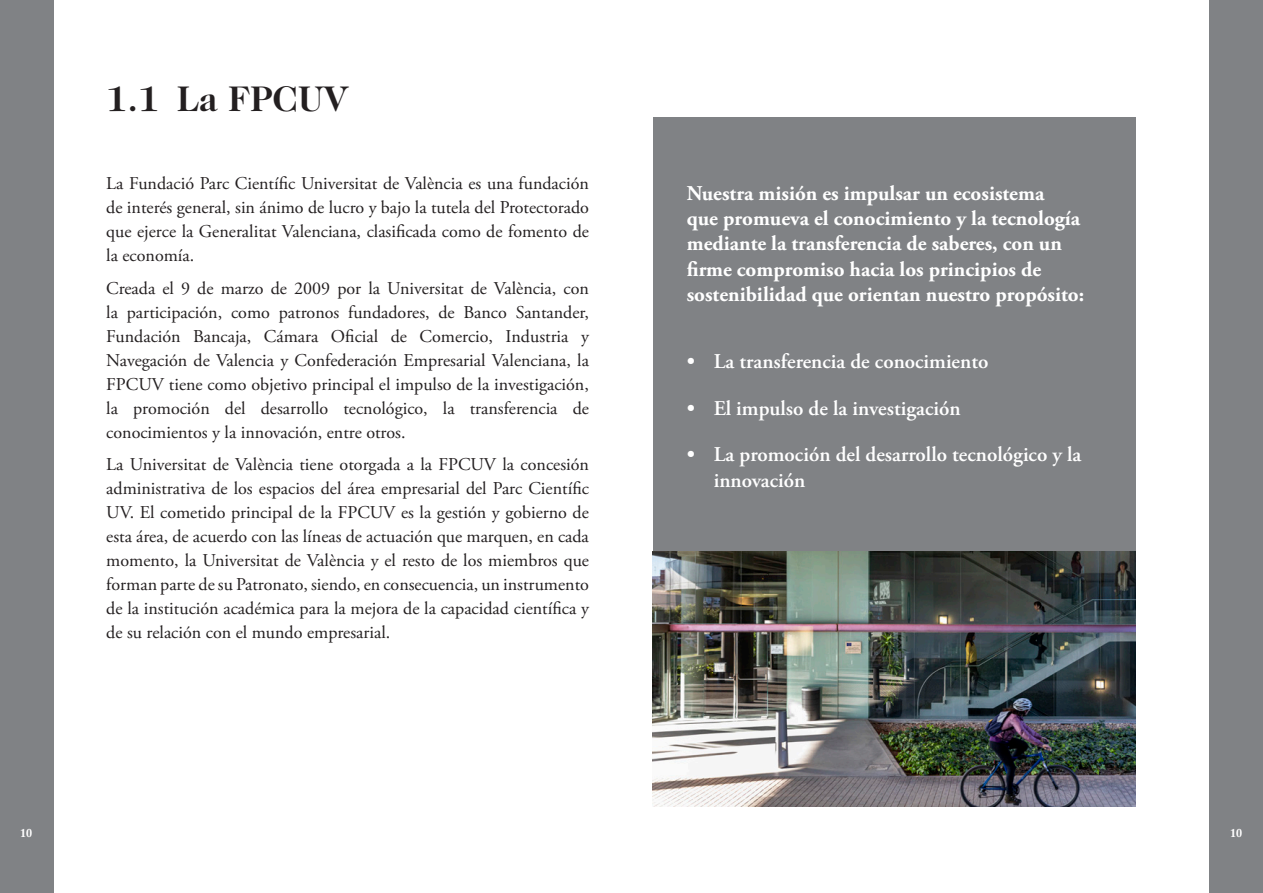
<style>
.page{position:relative;width:1263px;height:893px;background:#fff}
.page>*{position:absolute;margin:0;border:0;box-sizing:border-box;transform-origin:0 0}
.t1{font:700 36px "Caslon 224 Std";color:#231f20}
.t2{font:700 21px/25.2px "Adobe Garamond Pro";color:#fff}
.t3{font:600 21px/25.2px "Adobe Garamond Pro";color:#fff}
.t4{font:18px/24px "Adobe Garamond Pro";color:#231f20;text-align:justify}
.t5{font:700 12px "Adobe Caslon Pro";color:#fff}
</style>
<div class="page">
<div style="left:1210px;top:0;width:53px;height:893px;background:#808285"></div>
<div style="left:0;top:0;width:53px;height:893px;background:#808285"></div>
<div style="left:653px;top:117px;width:482px;height:684px;background:#808285"></div>
<img style="left:653px;top:552px;width:482px;height:254px">
<p class="t1" style="left:106px;top:78px;width:243px">1.1 La FPCUV</p>
<p class="t4" style="left:106px;top:172px;width:484px">La Fundació Parc Científic Universitat de València es una fundación de interés general, sin ánimo de lucro y bajo la tutela del Protectorado que ejerce la Generalitat Valenciana, clasificada como de fomento de la economía.</p>
<p class="t4" style="left:106px;top:277px;width:484px">Creada el 9 de marzo de 2009 por la Universitat de València, con la participación, como patronos fundadores, de Banco Santander, Fundación Bancaja, Cámara Oficial de Comercio, Industria y Navegación de Valencia y Confederación Empresarial Valenciana, la FPCUV tiene como objetivo principal el impulso de la investigación, la promoción del desarrollo tecnológico, la transferencia de conocimientos y la innovación, entre otros.</p>
<p class="t4" style="left:106px;top:453px;width:484px">La Universitat de València tiene otorgada a la FPCUV la concesión administrativa de los espacios del área empresarial del Parc Científic UV. El cometido principal de la FPCUV es la gestión y gobierno de esta área, de acuerdo con las líneas de actuación que marquen, en cada momento, la Universitat de València y el resto de los miembros que forman parte de su Patronato, siendo, en consecuencia, un instrumento de la institución académica para la mejora de la capacidad científica y de su relación con el mundo empresarial.</p>
<p class="t2" style="left:687px;top:181px;width:399px">Nuestra misión es impulsar un ecosistema<br>que promueva el conocimiento y la tecnología mediante la transferencia de saberes, con un firme compromiso hacia los principios de sostenibilidad que orientan nuestro propósito:</p>
<p class="t3" style="left:687px;top:349px;width:303px">• La transferencia de conocimiento</p>
<p class="t3" style="left:687px;top:396px;width:275px">• El impulso de la investigación</p>
<p class="t3" style="left:714px;top:442px;width:369px;text-indent:-27px">• La promoción del desarrollo tecnológico y la innovación</p>
<p class="t5" style="left:20px;top:826px;width:13px">10</p>
<p class="t5" style="left:1230px;top:826px;width:13px">10</p>
</div>
